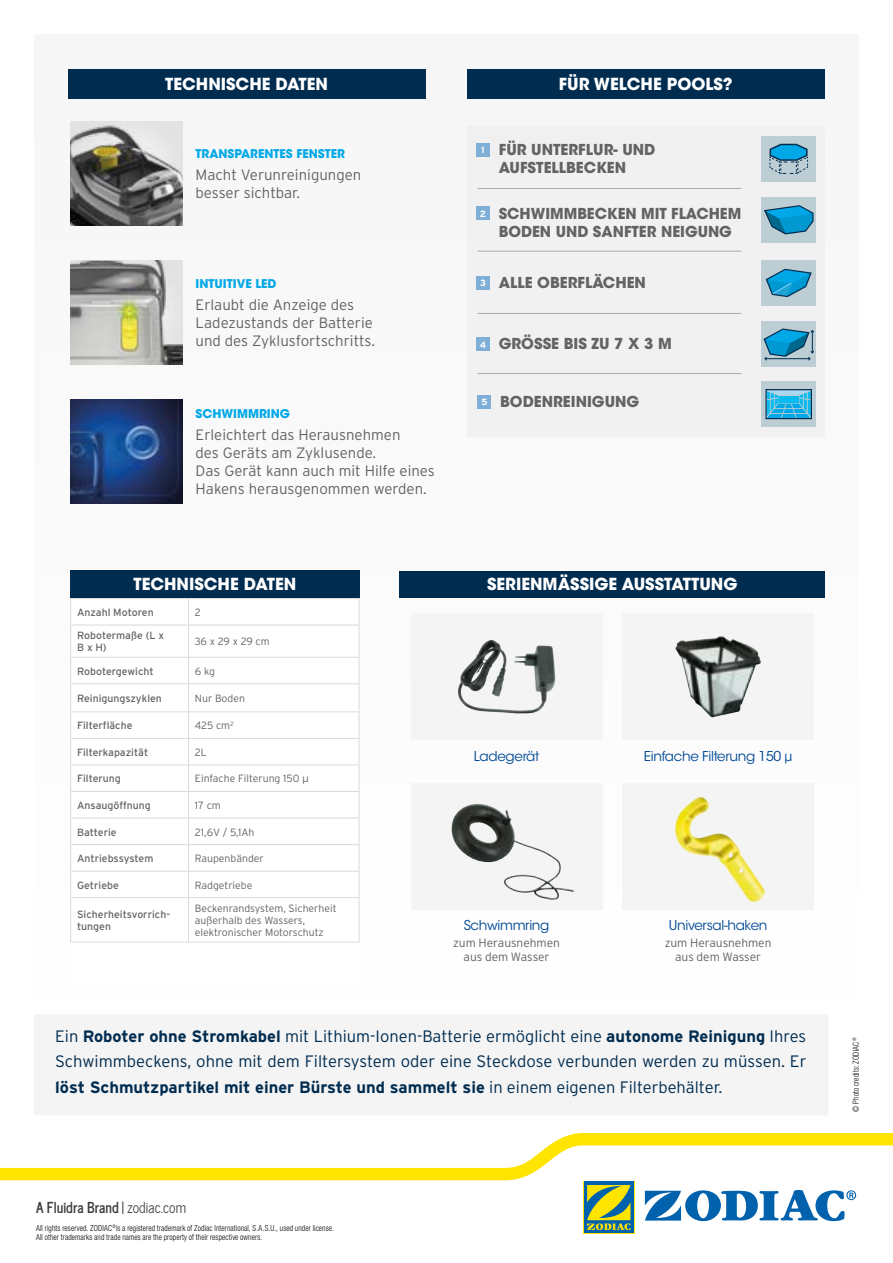
<style>
.page{position:relative;width:893px;height:1263px;background:#fff}
.page>*{position:absolute;margin:0;border:0;box-sizing:border-box;transform-origin:0 0}
.t1{font:300 16.5px/25.5px "Interstate";color:#002c50;text-align:justify}
.t2{font:700 16.5px "ITC Avant Garde Std";color:#fff}
.t3{font:300 15px/18px "Interstate";color:#646363}
.t4{font:700 15px/18px "ITC Avant Garde Std";color:#646363}
.t5{font:700 15px "News Cycle";letter-spacing:.005em;color:#3c3c3b;scale:.9 1}
.t6{font:13.5px "ITC Avant Garde Std";letter-spacing:-.02em;color:#004994}
.t7{font:300 12px/14.4px "Interstate";letter-spacing:-.005em;color:#646363;text-align:center}
.t8{font:700 12px "ITC Avant Garde Std";color:#00a8e8}
.t9{font:10.5px/12px "Interstate";color:#646363}
.t10{font:300 10.5px/12px "Interstate";color:#646363}
.t11{font:300 condensed 8.4px/9.8px "Helvetica Neue LT Std";letter-spacing:.015em;color:#000;scale:.9 1}
.s1{font-family:"Interstate";font-size:9px;color:#fff}
.s2{font-family:"ITC Avant Garde Std";font-weight:400}
.s3{font-weight:700}
.s4{font-weight:400}
</style>
<div class="page">
<div style="left:584px;top:1182px;width:50px;height:51px;background:#0061ad"></div>
<svg style="left:0;top:1133px;width:893px;height:97px"></svg>
<div style="left:34px;top:1015px;width:794px;height:100px;background:#f4f4f4"></div>
<div style="left:34px;top:34px;width:825px;height:966px;background:#f9f9f9"></div>
<div style="left:622px;top:614px;width:192px;height:126px;background:#f4f4f4"></div>
<img style="left:675px;top:636px;width:86px;height:81px">
<div style="left:411px;top:614px;width:191px;height:126px;background:#f4f4f4"></div>
<img style="left:458px;top:644px;width:97px;height:70px">
<div style="left:622px;top:783px;width:192px;height:127px;background:#f4f4f4"></div>
<img style="left:675px;top:797px;width:90px;height:106px">
<div style="left:411px;top:783px;width:191px;height:127px;background:#f4f4f4"></div>
<img style="left:451px;top:804px;width:122px;height:96px">
<img style="left:70px;top:122px;width:113px;height:104px">
<img style="left:70px;top:399px;width:113px;height:104px">
<img style="left:70px;top:260px;width:113px;height:105px">
<hr style="left:478px;top:188px;width:263px;height:1px;background:#646363">
<hr style="left:478px;top:251px;width:263px;height:1px;background:#646363">
<hr style="left:478px;top:313px;width:263px;height:1px;background:#646363">
<hr style="left:478px;top:373px;width:263px;height:1px;background:#646363">
<div style="left:761px;top:136px;width:55px;height:46px;background:#bccdd3"></div>
<div style="left:761px;top:197px;width:55px;height:46px;background:#bccdd3"></div>
<div style="left:761px;top:260px;width:55px;height:46px;background:#bccdd3"></div>
<div style="left:761px;top:322px;width:55px;height:45px;background:#bccdd3"></div>
<div style="left:761px;top:381px;width:55px;height:46px;background:#bccdd3"></div>
<svg style="left:763px;top:328px;width:51px;height:32px"></svg>
<svg style="left:769px;top:144px;width:39px;height:30px"></svg>
<svg style="left:766px;top:269px;width:46px;height:28px"></svg>
<svg style="left:764px;top:205px;width:50px;height:30px"></svg>
<svg style="left:765px;top:389px;width:47px;height:30px"></svg>
<div style="left:400px;top:571px;width:425px;height:26px;background:#002c50"></div>
<div style="left:467px;top:69px;width:357px;height:30px;background:#002c50"></div>
<div style="left:68px;top:69px;width:357px;height:30px;background:#002c50"></div>
<div style="left:476px;top:143px;width:13px;height:13px;background:#7fafd6"></div>
<div style="left:476px;top:206px;width:13px;height:14px;background:#7fafd6"></div>
<div style="left:476px;top:276px;width:13px;height:13px;background:#7fafd6"></div>
<div style="left:476px;top:338px;width:13px;height:13px;background:#7fafd6"></div>
<div style="left:478px;top:395px;width:13px;height:13px;background:#7fafd6"></div>
<div style="left:70px;top:570px;width:289px;height:28px;background:#002c50"></div>
<div style="left:70px;top:598px;width:289px;height:390px;background:#fff"></div>
<hr style="left:70px;top:598px;width:118px;height:1px;background:#dadada">
<svg style="left:70px;top:599px;width:1px;height:26px"></svg>
<hr style="left:188px;top:598px;width:171px;height:1px;background:#dadada">
<svg style="left:188px;top:599px;width:1px;height:26px"></svg>
<svg style="left:359px;top:599px;width:1px;height:26px"></svg>
<hr style="left:70px;top:625px;width:118px;height:1px;background:#dadada">
<hr style="left:70px;top:625px;width:1px;height:32px;background:#dadada">
<hr style="left:188px;top:625px;width:171px;height:1px;background:#dadada">
<hr style="left:188px;top:625px;width:1px;height:32px;background:#dadada">
<hr style="left:359px;top:625px;width:1px;height:32px;background:#dadada">
<hr style="left:70px;top:657px;width:118px;height:1px;background:#dadada">
<hr style="left:188px;top:657px;width:171px;height:1px;background:#dadada">
<hr style="left:70px;top:683px;width:118px;height:1px;background:#dadada">
<hr style="left:188px;top:683px;width:171px;height:1px;background:#dadada">
<hr style="left:70px;top:711px;width:118px;height:1px;background:#dadada">
<hr style="left:188px;top:711px;width:171px;height:1px;background:#dadada">
<hr style="left:70px;top:738px;width:118px;height:1px;background:#dadada">
<hr style="left:188px;top:738px;width:171px;height:1px;background:#dadada">
<hr style="left:70px;top:764px;width:118px;height:1px;background:#dadada">
<hr style="left:188px;top:764px;width:171px;height:1px;background:#dadada">
<hr style="left:70px;top:791px;width:118px;height:1px;background:#dadada">
<hr style="left:188px;top:791px;width:171px;height:1px;background:#dadada">
<hr style="left:70px;top:818px;width:118px;height:1px;background:#dadada">
<hr style="left:188px;top:818px;width:171px;height:1px;background:#dadada">
<hr style="left:70px;top:844px;width:118px;height:1px;background:#dadada">
<hr style="left:188px;top:844px;width:171px;height:1px;background:#dadada">
<hr style="left:70px;top:871px;width:118px;height:1px;background:#dadada">
<svg style="left:70px;top:658px;width:1px;height:239px"></svg>
<hr style="left:188px;top:871px;width:171px;height:1px;background:#dadada">
<svg style="left:188px;top:658px;width:1px;height:239px"></svg>
<svg style="left:359px;top:658px;width:1px;height:239px"></svg>
<hr style="left:70px;top:897px;width:118px;height:1px;background:#dadada">
<hr style="left:70px;top:898px;width:1px;height:44px;background:#dadada">
<hr style="left:188px;top:897px;width:171px;height:1px;background:#dadada">
<hr style="left:188px;top:898px;width:1px;height:44px;background:#dadada">
<hr style="left:359px;top:898px;width:1px;height:44px;background:#dadada">
<hr style="left:70px;top:942px;width:118px;height:1px;background:#dadada">
<hr style="left:188px;top:942px;width:171px;height:1px;background:#dadada">
<p class="t2" style="left:165px;top:73px;width:164px">TECHNISCHE DATEN</p>
<p class="t2" style="left:559px;top:73px;width:175px">FÜR WELCHE POOLS?</p>
<p class="t8" style="left:196px;top:146px;width:151px">TRANSPARENTES FENSTER</p>
<p class="t3" style="left:196px;top:166px;width:167px">Macht Verunreinigungen besser sichtbar.</p>
<p class="t8" style="left:196px;top:276px;width:82px">INTUITIVE LED</p>
<p class="t3" style="left:196px;top:296px;width:181px">Erlaubt die Anzeige des<br>Ladezustands der Batterie und des Zyklusfortschritts.</p>
<p class="t8" style="left:196px;top:405px;width:96px">SCHWIMMRING</p>
<p class="t3" style="left:196px;top:425px;width:241px">Erleichtert das Herausnehmen<br>des Geräts am Zyklusende.<br>Das Gerät kann auch mit Hilfe eines<br>Hakens herausgenommen werden.</p>
<p class="t4" style="left:499px;top:140px;width:158px;text-indent:-18px"><span class="s1">1</span> FÜR UNTERFLUR- UND<br>AUFSTELLBECKEN</p>
<p class="t4" style="left:499px;top:204px;width:244px;text-indent:-19px"><sup>2</sup> SCHWIMMBECKEN MIT FLACHEM<br>BODEN UND SANFTER NEIGUNG</p>
<p class="t4" style="left:480px;top:273px;width:167px"><span class="s1">3</span> ALLE OBERFLÄCHEN</p>
<p class="t4" style="left:480px;top:335px;width:193px"><span class="s1">4</span> GRÖSSE BIS ZU 7 X 3 M</p>
<p class="t4" style="left:481px;top:392px;width:160px"><span class="s1">5</span> BODENREINIGUNG</p>
<p class="t2" style="left:133px;top:573px;width:164px">TECHNISCHE DATEN</p>
<p class="t9" style="left:77px;top:606px;width:78px">Anzahl Motoren</p>
<p class="t10" style="left:195px;top:606px;width:7px">2</p>
<p class="t9" style="left:77px;top:630px;width:89px">Robotermaße (L x<br>B x H)</p>
<p class="t10" style="left:195px;top:636px;width:76px">36 x 29 x 29 cm</p>
<p class="t9" style="left:77px;top:665px;width:78px">Robotergewicht</p>
<p class="t10" style="left:195px;top:665px;width:22px">6 kg</p>
<p class="t9" style="left:77px;top:692px;width:86px">Reinigungszyklen</p>
<p class="t10" style="left:195px;top:692px;width:52px">Nur Boden</p>
<p class="t9" style="left:77px;top:719px;width:57px">Filterfläche</p>
<p class="t10" style="left:195px;top:719px;width:40px">425 cm<sup>2</sup></p>
<p class="t9" style="left:77px;top:746px;width:73px">Filterkapazität</p>
<p class="t10" style="left:195px;top:746px;width:14px">2L</p>
<p class="t9" style="left:77px;top:773px;width:45px">Filterung</p>
<p class="t10" style="left:195px;top:773px;width:115px">Einfache Filterung 150 <span class="s2">μ</span></p>
<p class="t9" style="left:77px;top:799px;width:75px">Ansaugöffnung</p>
<p class="t10" style="left:195px;top:799px;width:27px">17 cm</p>
<p class="t9" style="left:77px;top:826px;width:41px">Batterie</p>
<p class="t10" style="left:195px;top:826px;width:61px">21,6V / 5,1Ah</p>
<p class="t9" style="left:77px;top:852px;width:78px">Antriebssystem</p>
<p class="t10" style="left:195px;top:852px;width:70px">Raupenbänder</p>
<p class="t9" style="left:77px;top:879px;width:43px">Getriebe</p>
<p class="t10" style="left:195px;top:879px;width:59px">Radgetriebe</p>
<p class="t9" style="left:77px;top:908px;width:95px">Sicherheitsvorrich&shy;tungen</p>
<p class="t10" style="left:195px;top:902px;width:143px">Beckenrandsystem, Sicherheit außerhalb des Wassers, elektronischer Motorschutz</p>
<p class="t2" style="left:487px;top:573px;width:252px">SERIENMÄSSIGE AUSSTATTUNG</p>
<p class="t6" style="left:474px;top:747px;width:67px">Ladegerät</p>
<p class="t6" style="left:644px;top:747px;width:150px">Einfache Filterung 150 µ</p>
<p class="t6" style="left:464px;top:917px;width:87px">Schwimmring</p>
<p class="t7" style="left:453px;top:935px;width:108px">zum Herausnehmen aus dem Wasser</p>
<p class="t6" style="left:669px;top:917px;width:100px">Universal-haken</p>
<p class="t7" style="left:665px;top:935px;width:108px">zum Herausnehmen aus dem Wasser</p>
<p class="t1" style="left:55px;top:1023px;width:753px">Ein <span class="s3">Roboter ohne Stromkabel</span> mit Lithium-Ionen-Batterie ermöglicht eine <span class="s3">autonome Reinigung</span> Ihres Schwimmbeckens, ohne mit dem Filtersystem oder eine Steckdose verbunden werden zu müssen. Er <span class="s3">löst Schmutzpartikel mit einer Bürste und sammelt sie</span> in einem eigenen Filterbehälter.</p>
<p class="t5" style="left:36px;top:1194px;width:168px">A Fluidra Brand <span class="s4">| zodiac.com</span></p>
<p class="t11" style="left:36px;top:1223px;width:332px">All rights reserved. ZODIAC<sup>®</sup>is a registered trademark of Zodiac International, S.A.S.U., used under license.<br>All other trademarks and trade names are the property of their respective owners.</p>
<p class="t11" style="left:851px;top:1111px;width:83px;rotate:-90deg">© Photo credits: ZODIAC<sup>®</sup></p>
</div>
